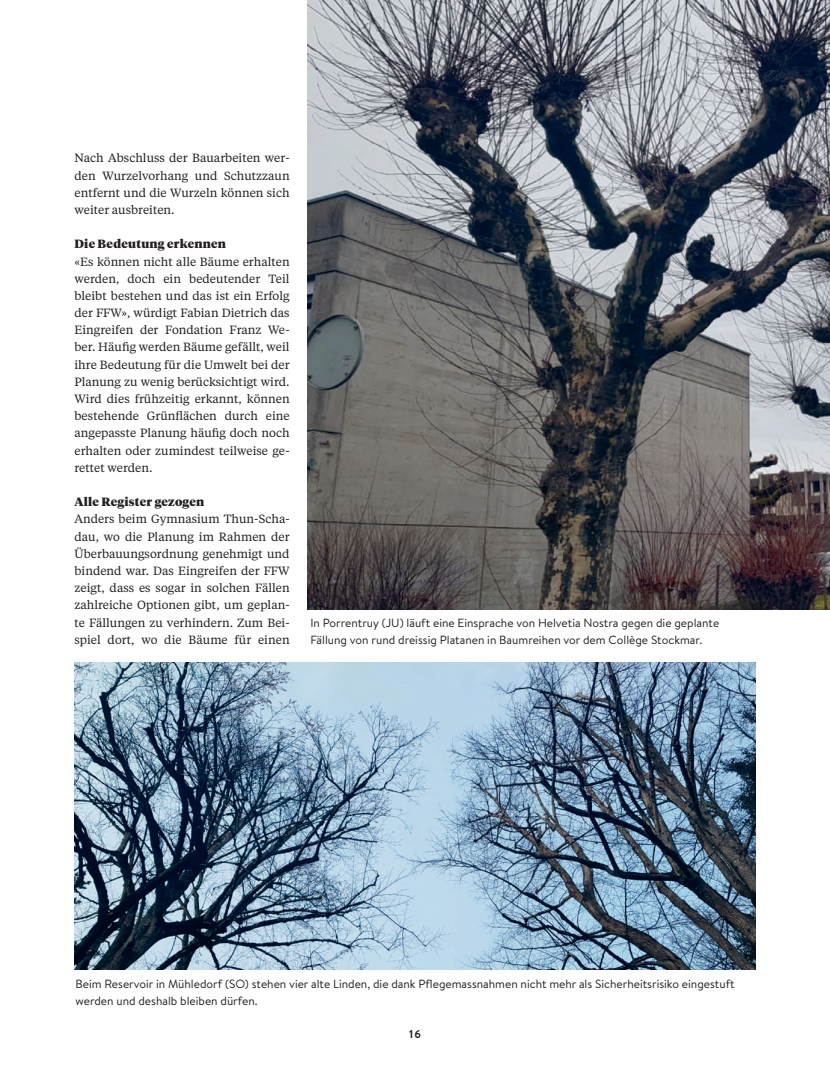
<style>
.page{position:relative;width:830px;height:1074px;background:#fff}
.page>*{position:absolute;margin:0;border:0;box-sizing:border-box;transform-origin:0 0}
.t1{font:11.88px/17.2px "Tiempos Text";color:#231f20;text-align:justify}
.t2{font:11.88px/17.2px "Brandon Text";color:#231f20}
.t3{font:900 11.88px "Tiempos Headline";letter-spacing:.02em;color:#231f20}
.t4{font:700 11.25px "Brandon Text";color:#231f20}
</style>
<div class="page">
<img style="left:307px;top:0;width:522px;height:609px">
<img style="left:74px;top:662px;width:681px;height:307px">
<p class="t1" style="left:74px;top:149px;width:216px">Nach Abschluss der Bauarbeiten wer&shy;den Wurzelvorhang und Schutzzaun entfernt und die Wurzeln können sich weiter ausbreiten.</p>
<p class="t3" style="left:74px;top:236px;width:153px">Die Bedeutung erkennen</p>
<p class="t1" style="left:74px;top:252px;width:216px">«Es können nicht alle Bäume erhalten werden, doch ein bedeutender Teil bleibt bestehen und das ist ein Erfolg der FFW», würdigt Fabian Dietrich das Eingreifen der Fondation Franz We&shy;ber. Häufig werden Bäume gefällt, weil ihre Bedeutung für die Umwelt bei der Planung zu wenig berücksichtigt wird.<br>Wird dies frühzeitig erkannt, können bestehende Grünflächen durch eine angepasste Planung häufig doch noch erhalten oder zumindest teilweise ge&shy;rettet werden.</p>
<p class="t3" style="left:74px;top:494px;width:131px">Alle Register gezogen</p>
<p class="t1" style="left:74px;top:510px;width:216px">Anders beim Gymnasium Thun-Scha&shy;dau, wo die Planung im Rahmen der Überbauungsordnung genehmigt und bindend war. Das Eingreifen der FFW zeigt, dass es sogar in solchen Fällen zahlreiche Optionen gibt, um geplan&shy;te Fällungen zu verhindern. Zum Bei&shy;spiel dort, wo die Bäume für einen</p>
<p class="t2" style="left:310px;top:613px;width:410px">In Porrentruy (JU) läuft eine Einsprache von Helvetia Nostra gegen die geplante<br>Fällung von rund dreissig Platanen in Baumreihen vor dem Collège Stockmar.</p>
<p class="t2" style="left:75px;top:974px;width:660px">Beim Reservoir in Mühledorf (SO) stehen vier alte Linden, die dank Pflegemassnahmen nicht mehr als Sicherheitsrisiko eingestuft werden und deshalb bleiben dürfen.</p>
<p class="t4" style="left:409px;top:1026px;width:13px">16</p>
</div>
